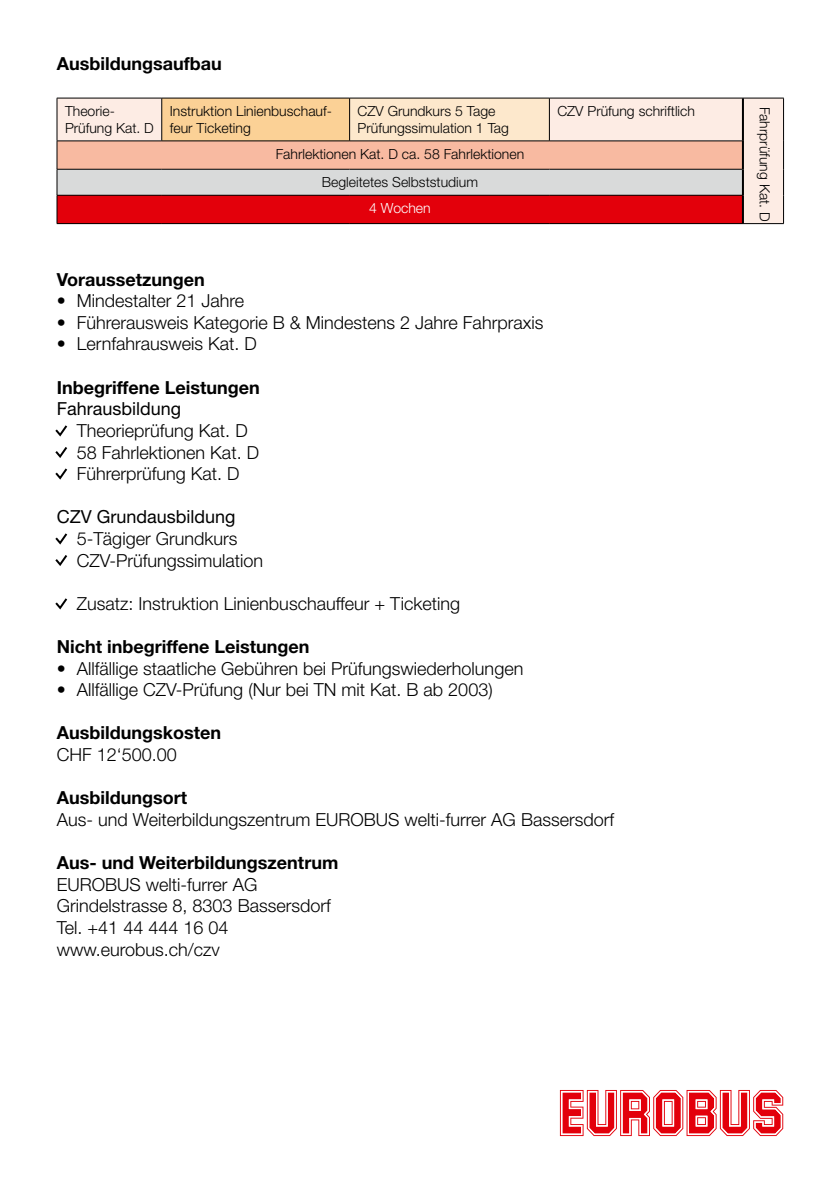
<style>
.page{position:relative;width:840px;height:1191px;background:#fff}
.page>*{position:absolute;margin:0;border:0;box-sizing:border-box;transform-origin:0 0}
.t1{font:300 18px/21.6px "Helvetica Neue LT Std";color:#000}
.t2{font:700 18px "Helvetica Neue LT Std";color:#000}
.t3{font:18px "Helvetica Neue LT Std";color:#000}
.t4{font:300 14px/16.8px "Helvetica Neue LT Std";color:#000}
.t5{font:300 14px "Helvetica Neue LT Std";color:#fff}
</style>
<div class="page">
<div style="left:58px;top:99px;width:724px;height:124px;background:#fdece4"></div>
<div style="left:162px;top:98px;width:187px;height:43px;background:#fbd196"></div>
<div style="left:349px;top:98px;width:200px;height:43px;background:#fde8cc"></div>
<div style="left:57px;top:141px;width:685px;height:28px;background:#f8baa1"></div>
<div style="left:57px;top:169px;width:685px;height:26px;background:#d9dada"></div>
<div style="left:57px;top:195px;width:685px;height:29px;background:#e3000b"></div>
<hr style="left:57px;top:98px;width:105px;height:1px;background:#000">
<hr style="left:57px;top:98px;width:1px;height:43px;background:#000">
<hr style="left:162px;top:98px;width:187px;height:1px;background:#000">
<hr style="left:161px;top:98px;width:1px;height:43px;background:#000">
<hr style="left:349px;top:98px;width:200px;height:1px;background:#000">
<hr style="left:349px;top:98px;width:1px;height:43px;background:#000">
<hr style="left:549px;top:98px;width:193px;height:1px;background:#000">
<hr style="left:548px;top:98px;width:1px;height:43px;background:#000">
<hr style="left:742px;top:98px;width:41px;height:1px;background:#000">
<hr style="left:782px;top:98px;width:1px;height:43px;background:#000">
<hr style="left:57px;top:141px;width:105px;height:1px;background:#000">
<hr style="left:162px;top:141px;width:187px;height:1px;background:#000">
<hr style="left:349px;top:141px;width:200px;height:1px;background:#000">
<hr style="left:549px;top:141px;width:192px;height:1px;background:#000">
<hr style="left:57px;top:169px;width:105px;height:1px;background:#000">
<hr style="left:162px;top:169px;width:187px;height:1px;background:#000">
<hr style="left:349px;top:169px;width:200px;height:1px;background:#000">
<hr style="left:549px;top:169px;width:192px;height:1px;background:#000">
<hr style="left:57px;top:195px;width:105px;height:1px;background:#000">
<svg style="left:57px;top:141px;width:1px;height:82px"></svg>
<hr style="left:162px;top:195px;width:187px;height:1px;background:#000">
<hr style="left:349px;top:195px;width:200px;height:1px;background:#000">
<hr style="left:549px;top:195px;width:192px;height:1px;background:#000">
<svg style="left:782px;top:141px;width:1px;height:82px"></svg>
<hr style="left:57px;top:223px;width:105px;height:1px;background:#000">
<hr style="left:162px;top:223px;width:187px;height:1px;background:#000">
<hr style="left:349px;top:223px;width:200px;height:1px;background:#000">
<hr style="left:549px;top:223px;width:193px;height:1px;background:#000">
<hr style="left:742px;top:223px;width:41px;height:1px;background:#000">
<hr style="left:741px;top:98px;width:2px;height:43px;background:#000">
<hr style="left:741px;top:141px;width:2px;height:28px;background:#000">
<hr style="left:741px;top:169px;width:2px;height:26px;background:#000">
<hr style="left:741px;top:195px;width:2px;height:28px;background:#000">
<svg style="left:55px;top:425px;width:13px;height:12px"></svg>
<svg style="left:55px;top:447px;width:13px;height:11px"></svg>
<svg style="left:55px;top:468px;width:13px;height:12px"></svg>
<svg style="left:55px;top:533px;width:13px;height:12px"></svg>
<svg style="left:55px;top:555px;width:13px;height:11px"></svg>
<svg style="left:55px;top:598px;width:13px;height:12px"></svg>
<svg style="left:559px;top:1090px;width:223px;height:46px"></svg>
<p class="t2" style="left:57px;top:52px;width:166px">Ausbildungsaufbau</p>
<p class="t4" style="left:65px;top:102px;width:90px">Theorie-<br>Prüfung Kat. D</p>
<p class="t4" style="left:170px;top:102px;width:164px">Instruktion Linienbuschauf&shy;feur Ticketing</p>
<p class="t4" style="left:357px;top:102px;width:153px">CZV Grundkurs 5 Tage<br>Prüfungssimulation 1 Tag</p>
<p class="t4" style="left:557px;top:102px;width:139px">CZV Prüfung schriftlich</p>
<p class="t4" style="left:275px;top:139px;width:250px;line-height:28.4px;text-align:center">Fahrlektionen Kat. D ca. 58 Fahrlektionen<br>Begleitetes Selbststudium</p>
<p class="t5" style="left:369px;top:200px;width:63px">4 Wochen</p>
<p class="t2" style="left:57px;top:268px;width:150px">Voraussetzungen</p>
<p class="t1" style="left:57px;top:290px;width:189px">• Mindestalter 21 Jahre</p>
<p class="t1" style="left:57px;top:311px;width:488px">• Führerausweis Kategorie B &amp; Mindestens 2 Jahre Fahrpraxis</p>
<p class="t1" style="left:57px;top:333px;width:202px">• Lernfahrausweis Kat. D</p>
<p class="t2" style="left:57px;top:376px;width:204px">Inbegriffene Leistungen</p>
<p class="t3" style="left:57px;top:398px;width:126px">Fahrausbildung</p>
<p class="t1" style="left:77px;top:419px;width:184px">Theorieprüfung Kat. D<br>58 Fahrlektionen Kat. D<br>Führerprüfung Kat. D</p>
<p class="t3" style="left:57px;top:506px;width:180px">CZV Grundausbildung</p>
<p class="t1" style="left:77px;top:527px;width:188px">5-Tägiger Grundkurs<br>CZV-Prüfungssimulation</p>
<p class="t1" style="left:77px;top:592px;width:384px">Zusatz: Instruktion Linienbuschauffeur + Ticketing</p>
<p class="t2" style="left:57px;top:635px;width:254px">Nicht inbegriffene Leistungen</p>
<p class="t1" style="left:57px;top:657px;width:468px">• Allfällige staatliche Gebühren bei Prüfungswiederholungen</p>
<p class="t1" style="left:57px;top:678px;width:437px">• Allfällige CZV-Prüfung (Nur bei TN mit Kat. B ab 2003)</p>
<p class="t2" style="left:57px;top:722px;width:166px">Ausbildungskosten</p>
<p class="t1" style="left:57px;top:743px;width:122px">CHF 12‘500.00</p>
<p class="t2" style="left:57px;top:786px;width:132px">Ausbildungsort</p>
<p class="t1" style="left:57px;top:808px;width:558px">Aus- und Weiterbildungszentrum EUROBUS welti-furrer AG Bassersdorf</p>
<p class="t2" style="left:57px;top:851px;width:283px">Aus- und Weiterbildungszentrum</p>
<p class="t1" style="left:57px;top:873px;width:275px">EUROBUS welti-furrer AG<br>Grindelstrasse 8, 8303 Bassersdorf<br>Tel. +41 44 444 16 04 www.eurobus.ch/czv</p>
<p class="t4" style="left:773px;top:107px;width:116px;rotate:90deg">Fahrprüfung Kat. D</p>
</div>
